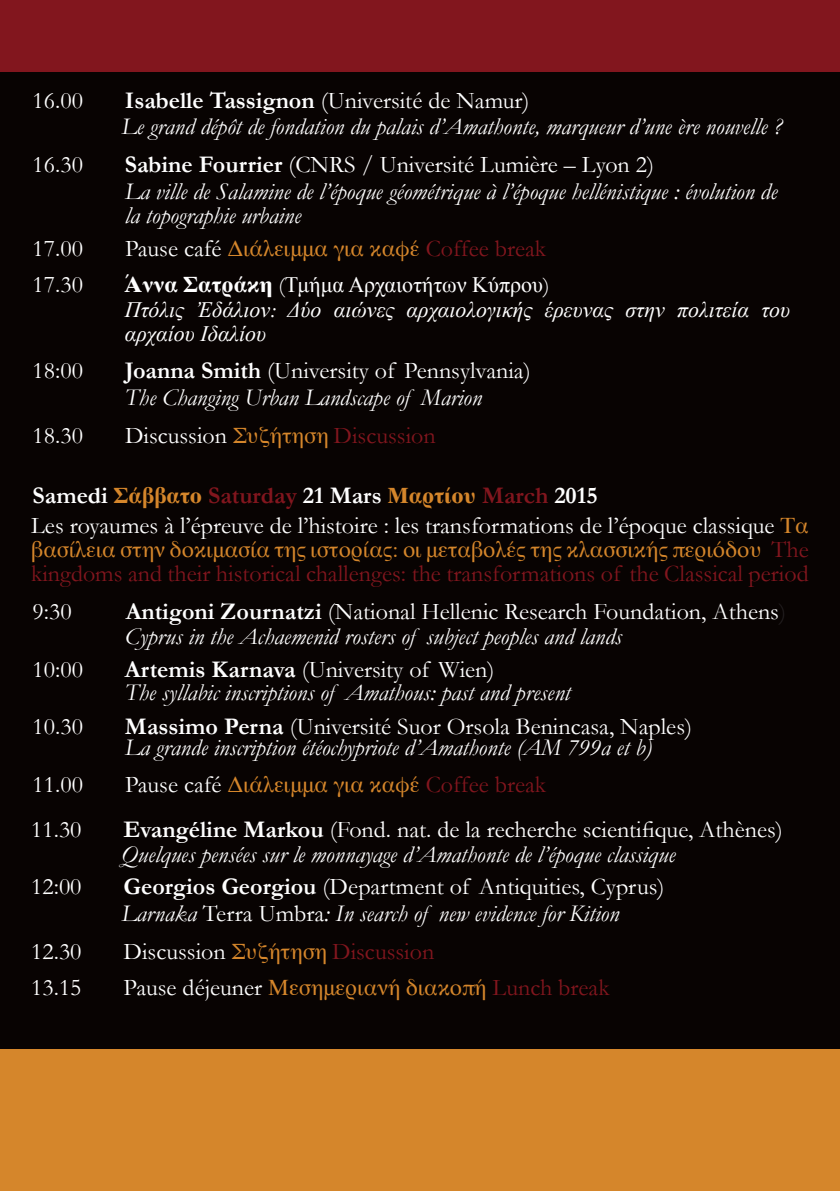
<style>
.page{position:relative;width:840px;height:1191px;background:#fff}
.page>*{position:absolute;margin:0;border:0;box-sizing:border-box;transform-origin:0 0}
.t1{font:24px "Garamond";color:#fff}
.t2{font:italic 24px/24px "Garamond";color:#fff}
.t3{font:24px "Garamond";color:#82161e}
.t4{font:700 24px "Garamond";color:#fff}
.t5{font:22px "Times";color:#d5862b}
.t6{font:italic 22px/24px "Times New Roman";color:#fff}
.t7{font:22px "Times New Roman";color:#fff}
.s1{font-weight:700}
.s2{font-family:"Garamond";font-size:24px;color:#fff}
.s3{font-family:"Garamond";font-size:24px;color:#82161e}
.s4{font-family:"Times";font-weight:700}
.s5{font-family:"Garamond"}
.s6{font-family:"Times";font-size:22px;color:#d5862b}
.s7{color:#82161e}
.s8{color:#231f20}
.s9{font-style:normal}
</style>
<div class="page">
<div style="left:0;top:71px;width:839px;height:978px;background:#080302"></div>
<div style="left:0;top:0;width:839px;height:71px;background:#82161e"></div>
<div style="left:0;top:1049px;width:839px;height:142px;background:#d5862b"></div>
<div style="left:33px;top:463px;width:756px;height:367px;background:#080302"></div>
<p class="t1" style="left:33px;top:86px;width:52px">16.00</p>
<p class="t1" style="left:125px;top:86px;width:406px"><span class="s1">Isabelle Tassignon</span> (Université de Namur)</p>
<p class="t2" style="left:121px;top:114px;width:662px">Le grand dépôt de fondation du palais d’Amathonte, marqueur d’une ère nouvelle ?</p>
<p class="t1" style="left:33px;top:150px;width:52px">16.30</p>
<p class="t1" style="left:125px;top:150px;width:530px"><span class="s1">Sabine Fourrier</span> (CNRS / Université Lumière – Lyon 2)</p>
<p class="t2" style="left:125px;top:179px;width:653px">La ville de Salamine de l’époque géométrique à l’époque hellénistique : évolution de la topographie urbaine</p>
<p class="t1" style="left:33px;top:234px;width:52px">17.00</p>
<p class="t5" style="left:125px;top:228px;width:422px"><span class="s2">Pause café</span> Διάλειμμα για καφέ <span class="s3">Coffee break</span></p>
<p class="t1" style="left:33px;top:270px;width:52px">17.30</p>
<p class="t7" style="left:125px;top:270px;width:426px"><span class="s4">Άννα Σατράκη</span> <span class="s5">(</span>Τμήμα Αρχαιοτήτων Κύπρου<span class="s5">)</span></p>
<p class="t6" style="left:125px;top:297px;width:666px">Πτόλις Ἐδάλιον<span class="s5">:</span> Δύο αιώνες αρχαιολογικής έρευνας στην πολιτεία του αρχαίου Ιδαλίου</p>
<p class="t1" style="left:33px;top:356px;width:52px">18:00</p>
<p class="t1" style="left:125px;top:356px;width:407px"><span class="s1">Joanna Smith</span> (University of Pennsylvania)</p>
<p class="t2" style="left:125px;top:385px;width:358px">The Changing Urban Landscape of Marion</p>
<p class="t1" style="left:33px;top:421px;width:52px">18.30</p>
<p class="t1" style="left:125px;top:421px;width:312px">Discussion <span class="s6">Συζήτηση</span> <span class="s7">Discussion</span></p>
<p class="t4" style="left:33px;top:481px;width:566px">Samedi <span class="s6">Σάββατο</span> <span class="s7">Saturday</span> 21 Mars <span class="s6">Μαρτίου</span> <span class="s7">March</span> 2015</p>
<p class="t1" style="left:31px;top:511px;width:778px">Les royaumes à l’épreuve de l’histoire : les transformations de l’époque classique <span class="s6">Τα</span></p>
<p class="t5" style="left:31px;top:529px;width:778px">βασίλεια στην δοκιμασία της ιστορίας: οι μεταβολές της κλασσικής περιόδου <span class="s3">The</span></p>
<p class="t3" style="left:31px;top:559px;width:778px">kingdoms and their historical challenges: the transformations of the Classical period</p>
<p class="t1" style="left:33px;top:597px;width:41px">9:30</p>
<p class="t1" style="left:126px;top:597px;width:661px"><span class="s1">Antigoni Zournatzi</span> (National Hellenic Research Foundation, Athens<span class="s8">)</span></p>
<p class="t1" style="left:33px;top:655px;width:52px">10:00</p>
<p class="t1" style="left:125px;top:655px;width:371px"><span class="s1">Artemis Karnava</span> (University of Wien)</p>
<p class="t1" style="left:33px;top:712px;width:52px">10.30</p>
<p class="t1" style="left:125px;top:712px;width:568px"><span class="s1">Massimo Perna</span> (Université Suor Orsola Benincasa, Naples)</p>
<p class="t1" style="left:33px;top:770px;width:52px">11.00</p>
<p class="t5" style="left:125px;top:764px;width:422px"><span class="s2">Pause café</span> Διάλειμμα για καφέ <span class="s3">Coffee break</span></p>
<p class="t2" style="left:125px;top:624px;width:498px">Cyprus in the Achaemenid rosters of subject peoples and lands</p>
<p class="t2" style="left:125px;top:680px;width:447px">The syllabic inscriptions of Amathous: past and present</p>
<p class="t2" style="left:125px;top:735px;width:528px">La grande inscription étéochypriote d’Amathonte (AM 799a et b)</p>
<p class="t1" style="left:31px;top:814px;width:52px">11.30</p>
<p class="t1" style="left:123px;top:814px;width:660px"><span class="s1">Evangéline Markou</span> (Fond. nat. de la recherche scientifique, Athènes)</p>
<p class="t1" style="left:31px;top:872px;width:52px">12:00</p>
<p class="t1" style="left:123px;top:872px;width:542px"><span class="s1">Georgios Georgiou</span> (Department of Antiquities, Cyprus)</p>
<p class="t2" style="left:121px;top:841px;width:555px">Quelques pensées sur le monnayage d’Amathonte de l’époque classique</p>
<p class="t2" style="left:121px;top:901px;width:499px">Larnaka <span class="s9">Terra Umbra</span>: In search of new evidence for Kition</p>
<p class="t1" style="left:31px;top:937px;width:52px">12.30</p>
<p class="t1" style="left:123px;top:937px;width:312px">Discussion <span class="s6">Συζήτηση</span> <span class="s7">Discussion</span></p>
<p class="t1" style="left:31px;top:973px;width:52px">13.15</p>
<p class="t5" style="left:123px;top:967px;width:487px"><span class="s2">Pause déjeuner</span> Μεσημεριανή διακοπή <span class="s3">Lunch break</span></p>
</div>
